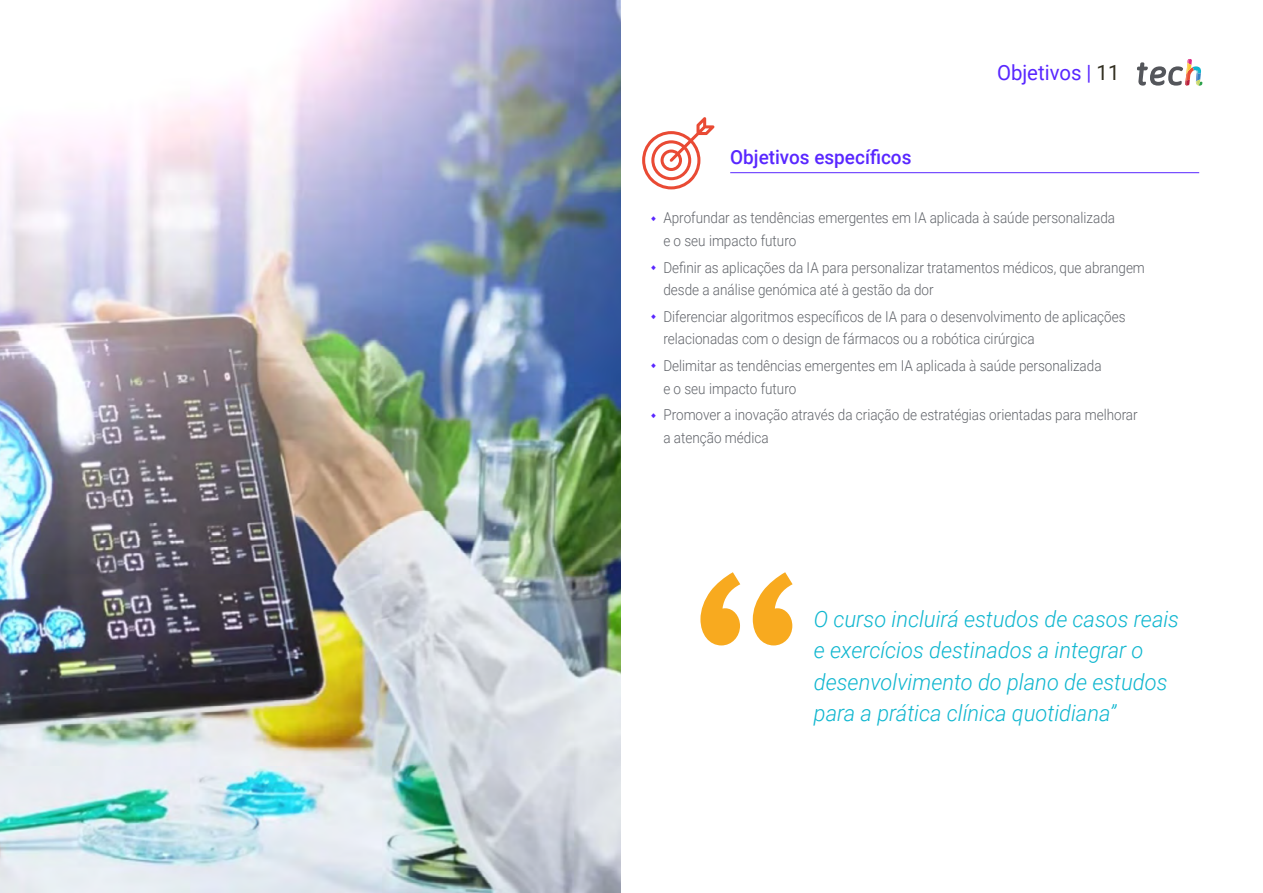
<style>
.page{position:relative;width:1263px;height:893px;background:#fff}
.page>*{position:absolute;margin:0;border:0;box-sizing:border-box;transform-origin:0 0}
.t1{font:italic 300 22.5px/31.5px "Roboto";color:#0fb6cf}
.t2{font:21px "Roboto";color:#5927ff}
.t3{font:500 19.5px "Roboto";color:#5927ff}
.t4{font:300 15px/22.5px "Roboto";color:#61646a;scale:.9 1}
.s1{color:#312e20}
</style>
<div class="page">
<hr style="left:730px;top:172px;width:469px;height:1px;background:#5927ff">
<svg style="left:642px;top:117px;width:72px;height:72px"></svg>
<img style="left:0;top:0;width:621px;height:893px">
<svg style="left:700px;top:572px;width:93px;height:73px"></svg>
<svg style="left:1137px;top:59px;width:65px;height:27px"></svg>
<h3 class="t3" style="left:730px;top:144px;width:183px">Objetivos específicos</h3>
<h2 class="t2" style="left:997px;top:57px;width:124px">Objetivos | <span class="s1">11</span></h2>
<p class="t4" style="left:663px;top:206px;width:503px">Aprofundar as tendências emergentes em IA aplicada à saúde personalizada e o seu impacto futuro</p>
<p class="t4" style="left:663px;top:255px;width:537px">Definir as aplicações da IA para personalizar tratamentos médicos, que abrangem desde a análise genómica até à gestão da dor</p>
<p class="t4" style="left:663px;top:305px;width:515px">Diferenciar algoritmos específicos de IA para o desenvolvimento de aplicações relacionadas com o design de fármacos ou a robótica cirúrgica</p>
<p class="t4" style="left:663px;top:354px;width:488px">Delimitar as tendências emergentes em IA aplicada à saúde personalizada e o seu impacto futuro</p>
<p class="t4" style="left:663px;top:403px;width:528px">Promover a inovação através da criação de estratégias orientadas para melhorar a atenção médica</p>
<h1 class="t1" style="left:814px;top:602px;width:367px">O curso incluirá estudos de casos reais e exercícios destinados a integrar o desenvolvimento do plano de estudos para a prática clínica quotidiana”</h1>
</div>
